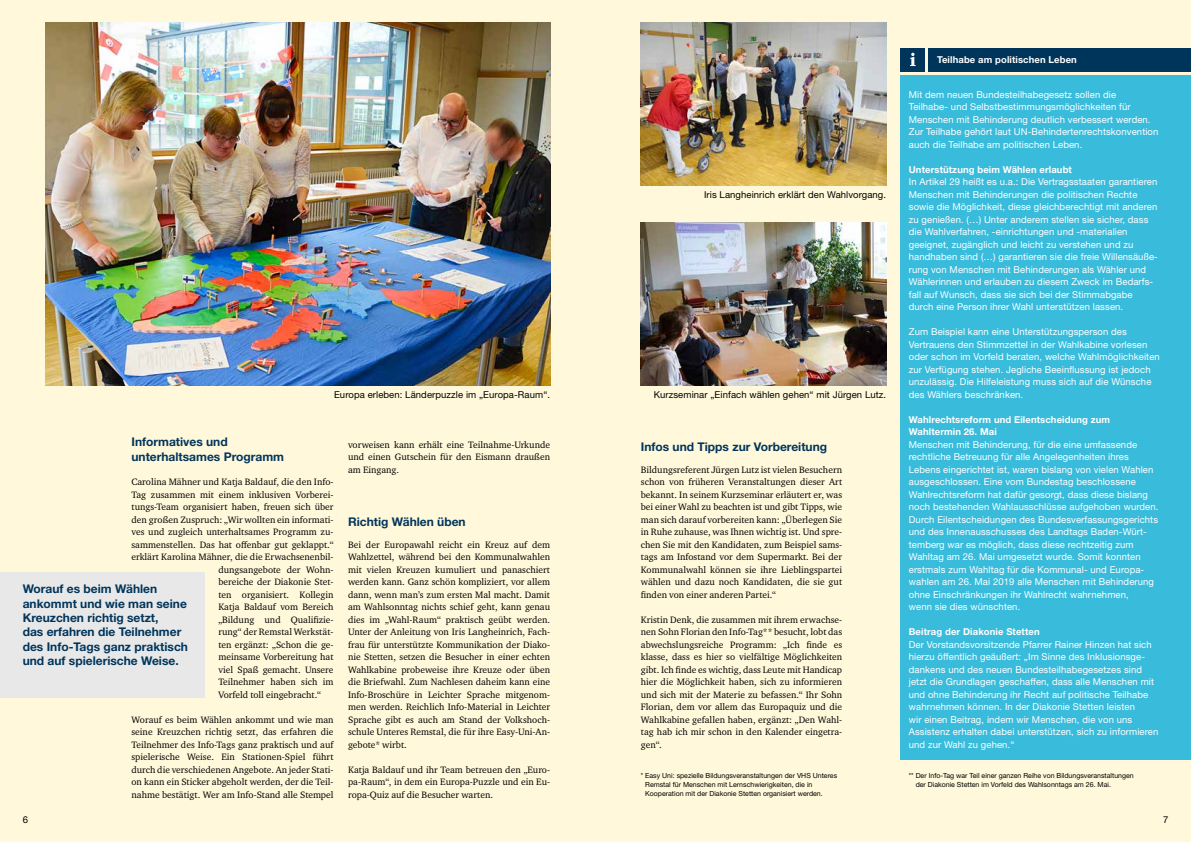
<style>
.page{position:relative;width:1191px;height:842px;background:#fff8da}
.page>*{position:absolute;margin:0;border:0;box-sizing:border-box;transform-origin:0 0}
.t1{font:700 12px/14.4px "Helvetica Neue LT Std";color:#00355b}
.t2{font:9.5px/12.5px "Charter ITC Std";color:#000;text-align:justify}
.t3{font:9.5px/12.5px "Helvetica Neue LT Std";letter-spacing:.01em;color:#fff}
.t4{font:700 9.5px/12.5px "Helvetica Neue LT Std";letter-spacing:.01em;color:#fff}
.t5{font:9.5px "Helvetica Neue LT Std";letter-spacing:.01em;color:#000}
.t6{font:7px/9px "Helvetica Neue LT Std";color:#000}
</style>
<div class="page">
<div style="left:900px;top:75px;width:291px;height:685px;background:#39bcdc"></div>
<div style="left:900px;top:48px;width:25px;height:23px;background:#00355b"></div>
<svg style="left:910px;top:53px;width:5px;height:13px"></svg>
<div style="left:928px;top:48px;width:263px;height:23px;background:#00355b"></div>
<div style="left:0;top:573px;width:204px;height:125px;background:#e8e8e8"></div>
<img style="left:641px;top:223px;width:245px;height:162px">
<img style="left:641px;top:23px;width:245px;height:162px">
<img style="left:45px;top:23px;width:505px;height:363px">
<p class="t5" style="left:704px;top:189px;width:184px">Iris Langheinrich erklärt den Wahlvorgang.</p>
<p class="t5" style="left:334px;top:389px;width:217px">Europa erleben: Länderpuzzle im „Europa-Raum“.</p>
<p class="t5" style="left:653px;top:389px;width:234px">Kurzseminar „Einfach wählen gehen“ mit Jürgen Lutz.</p>
<p class="t1" style="left:131px;top:435px;width:154px">Informatives und unterhaltsames Programm</p>
<p class="t2" style="left:131px;top:476px;width:203px">Carolina Mähner und Katja Baldauf, die den Info-</p>
<p class="t2" style="left:131px;top:488px;width:203px">Tag zusammen mit einem inklusiven Vorberei-</p>
<p class="t2" style="left:131px;top:501px;width:203px">tungs-Team organisiert haben, freuen sich über</p>
<p class="t2" style="left:131px;top:513px;width:203px">den großen Zuspruch: „Wir wollten ein informati-</p>
<p class="t2" style="left:131px;top:526px;width:203px">ves und zugleich unterhaltsames Programm zu-</p>
<p class="t2" style="left:131px;top:538px;width:203px">sammenstellen. Das hat offenbar gut geklappt.“</p>
<p class="t2" style="left:131px;top:551px;width:203px">erklärt Karolina Mähner, die die Erwachsenenbil-</p>
<p class="t2" style="left:218px;top:563px;width:117px">dungsangebote der Wohn-</p>
<p class="t2" style="left:218px;top:576px;width:117px">bereiche der Diakonie Stet-</p>
<p class="t2" style="left:218px;top:588px;width:117px">ten organisiert. Kollegin</p>
<p class="t2" style="left:218px;top:601px;width:117px">Katja Baldauf vom Bereich</p>
<p class="t2" style="left:218px;top:613px;width:117px">„Bildung und Qualifizie-</p>
<p class="t2" style="left:218px;top:626px;width:117px">rung“ der Remstal Werkstät-</p>
<p class="t2" style="left:218px;top:638px;width:117px">ten ergänzt: „Schon die ge-</p>
<p class="t2" style="left:218px;top:651px;width:117px">meinsame Vorbereitung hat</p>
<p class="t2" style="left:218px;top:663px;width:117px">viel Spaß gemacht. Unsere</p>
<p class="t2" style="left:218px;top:676px;width:117px">Teilnehmer haben sich im</p>
<p class="t2" style="left:218px;top:688px;width:104px">Vorfeld toll eingebracht.“</p>
<p class="t2" style="left:131px;top:713px;width:203px">Worauf es beim Wählen ankommt und wie man seine Kreuzchen richtig setzt, das erfahren die Teilnehmer des Info-Tags ganz praktisch und auf spielerische Weise. Ein Stationen-Spiel führt durch die verschiedenen Angebote. An jeder Stati&shy;on kann ein Sticker abgeholt werden, der die Teil&shy;nahme bestätigt. Wer am Info-Stand alle Stempel</p>
<p class="t1" style="left:23px;top:581px;width:167px">Worauf es beim Wählen ankommt und wie man seine<br>Kreuzchen richtig setzt,<br>das erfahren die Teilnehmer des Info-Tags ganz praktisch und auf spielerische Weise.</p>
<p class="t2" style="left:348px;top:438px;width:203px">vorweisen kann erhält eine Teilnahme-Urkunde und einen Gutschein für den Eismann draußen am Eingang.</p>
<p class="t1" style="left:348px;top:514px;width:119px">Richtig Wählen üben</p>
<p class="t2" style="left:348px;top:538px;width:203px">Bei der Europawahl reicht ein Kreuz auf dem Wahlzettel, während bei den Kommunalwahlen mit vielen Kreuzen kumuliert und panaschiert werden kann. Ganz schön kompliziert, vor allem dann, wenn man’s zum ersten Mal macht. Damit am Wahlsonntag nichts schief geht, kann genau dies im „Wahl-Raum“ praktisch geübt werden.<br>Unter der Anleitung von Iris Langheinrich, Fach&shy;frau für unterstützte Kommunikation der Diako&shy;nie Stetten, setzen die Besucher in einer echten Wahlkabine probeweise ihre Kreuze oder üben die Briefwahl. Zum Nachlesen daheim kann eine Info-Broschüre in Leichter Sprache mitgenom&shy;men werden. Reichlich Info-Material in Leichter Sprache gibt es auch am Stand der Volkshoch&shy;schule Unteres Remstal, die für ihre Easy-Uni-An&shy;gebote* wirbt.</p>
<p class="t2" style="left:348px;top:763px;width:203px">Katja Baldauf und ihr Team betreuen den „Euro&shy;pa-Raum“, in dem ein Europa-Puzzle und ein Eu&shy;ropa-Quiz auf die Besucher warten.</p>
<p class="t1" style="left:641px;top:439px;width:188px">Infos und Tipps zur Vorbereitung</p>
<p class="t2" style="left:641px;top:463px;width:203px">Bildungsreferent Jürgen Lutz ist vielen Besuchern schon von früheren Veranstaltungen dieser Art bekannt. In seinem Kurzseminar erläutert er, was bei einer Wahl zu beachten ist und gibt Tipps, wie man sich darauf vorbereiten kann: „Überlegen Sie in Ruhe zuhause, was Ihnen wichtig ist. Und spre&shy;chen Sie mit den Kandidaten, zum Beispiel sams&shy;tags am Infostand vor dem Supermarkt. Bei der Kommunalwahl können sie ihre Lieblingspartei wählen und dazu noch Kandidaten, die sie gut finden von einer anderen Partei.“</p>
<p class="t2" style="left:641px;top:613px;width:203px">Kristin Denk, die zusammen mit ihrem erwachse&shy;nen Sohn Florian den Info-Tag** besucht, lobt das abwechslungsreiche Programm: „Ich finde es klasse, dass es hier so vielfältige Möglichkeiten gibt. Ich finde es wichtig, dass Leute mit Handicap hier die Möglichkeit haben, sich zu informieren und sich mit der Materie zu befassen.“ Ihr Sohn Florian, dem vor allem das Europaquiz und die Wahlkabine gefallen haben, ergänzt: „Den Wahl&shy;tag hab ich mir schon in den Kalender eingetra&shy;gen“.</p>
<p class="t6" style="left:645px;top:771px;width:193px;text-indent:-4px">* Easy Uni: spezielle Bildungsveranstaltungen der VHS Unteres<br>Remstal für Menschen mit Lernschwierigkeiten, die in<br>Kooperation mit der Diakonie Stetten organisiert werden.</p>
<p class="t4" style="left:937px;top:53px;width:141px">Teilhabe am politischen Leben</p>
<p class="t3" style="left:909px;top:88px;width:251px">Mit dem neuen Bundesteilhabegesetz sollen die<br>Teilhabe- und Selbstbestimmungsmöglichkeiten für Menschen mit Behinderung deutlich verbessert werden.<br>Zur Teilhabe gehört laut UN-Behindertenrechtskonvention auch die Teilhabe am politischen Leben.</p>
<p class="t4" style="left:909px;top:163px;width:165px">Unterstützung beim Wählen erlaubt</p>
<p class="t3" style="left:909px;top:175px;width:251px">In Artikel 29 heißt es u.a.: Die Vertragsstaaten garantieren Menschen mit Behinderungen die politischen Rechte sowie die Möglichkeit, diese gleichberechtigt mit anderen zu genießen. (…) Unter anderem stellen sie sicher, dass die Wahlverfahren, -einrichtungen und -materialien geeignet, zugänglich und leicht zu verstehen und zu handhaben sind (…) garantieren sie die freie Willensäuße&shy;rung von Menschen mit Behinderungen als Wähler und Wählerinnen und erlauben zu diesem Zweck im Bedarfs&shy;fall auf Wunsch, dass sie sich bei der Stimmabgabe durch eine Person ihrer Wahl unterstützen lassen.</p>
<p class="t3" style="left:909px;top:325px;width:252px">Zum Beispiel kann eine Unterstützungsperson des Vertrauens den Stimmzettel in der Wahlkabine vorlesen oder schon im Vorfeld beraten, welche Wahlmöglichkeiten zur Verfügung stehen. Jegliche Beeinflussung ist jedoch unzulässig. Die Hilfeleistung muss sich auf die Wünsche des Wählers beschränken.</p>
<p class="t4" style="left:909px;top:413px;width:203px">Wahlrechtsreform und Eilentscheidung zum<br>Wahltermin 26. Mai</p>
<p class="t3" style="left:909px;top:438px;width:251px">Menschen mit Behinderung, für die eine umfassende rechtliche Betreuung für alle Angelegenheiten ihres Lebens eingerichtet ist, waren bislang von vielen Wahlen ausgeschlossen. Eine vom Bundestag beschlossene Wahlrechtsreform hat dafür gesorgt, dass diese bislang noch bestehenden Wahlausschlüsse aufgehoben wurden.<br>Durch Eilentscheidungen des Bundesverfassungsgerichts und des Innenausschusses des Landtags Baden-Würt&shy;temberg war es möglich, dass diese rechtzeitig zum Wahltag am 26. Mai umgesetzt wurde. Somit konnten erstmals zum Wahltag für die Kommunal- und Europa&shy;wahlen am 26. Mai 2019 alle Menschen mit Behinderung ohne Einschränkungen ihr Wahlrecht wahrnehmen,<br>wenn sie dies wünschten.</p>
<p class="t4" style="left:909px;top:625px;width:132px">Beitrag der Diakonie Stetten</p>
<p class="t3" style="left:909px;top:638px;width:251px">Der Vorstandsvorsitzende Pfarrer Rainer Hinzen hat sich hierzu öffentlich geäußert: „Im Sinne des Inklusionsge&shy;dankens und des neuen Bundesteilhabegesetzes sind jetzt die Grundlagen geschaffen, dass alle Menschen mit und ohne Behinderung ihr Recht auf politische Teilhabe wahrnehmen können. In der Diakonie Stetten leisten<br>wir einen Beitrag, indem wir Menschen, die von uns Assistenz erhalten dabei unterstützen, sich zu informieren und zur Wahl zu gehen.“</p>
<p class="t6" style="left:915px;top:771px;width:220px;text-indent:-7px">** Der Info-Tag war Teil einer ganzen Reihe von Bildungsveranstaltungen der Diakonie Stetten im Vorfeld des Wahlsonntags am 26. Mai.</p>
<p class="t5" style="left:23px;top:814px;width:7px">6</p>
<p class="t5" style="left:1163px;top:814px;width:7px">7</p>
</div>
